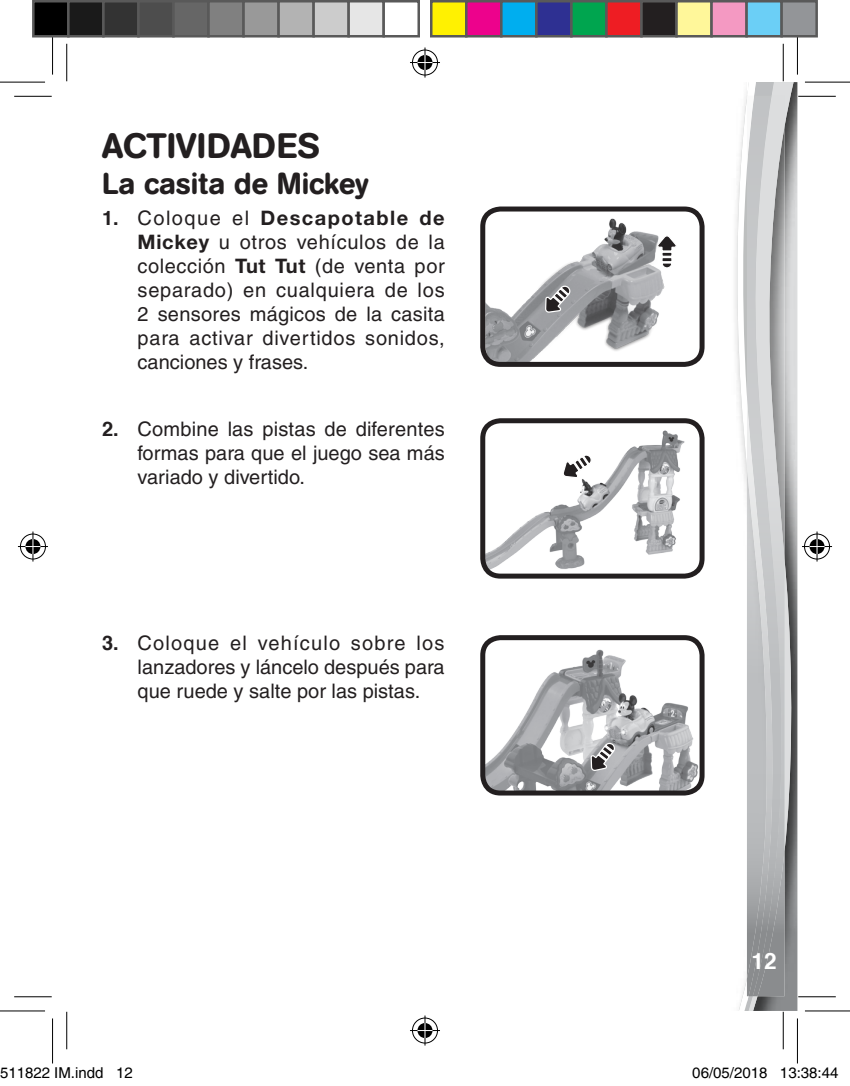
<style>
.page{position:relative;width:850px;height:1086px;background:#fff}
.page>*{position:absolute;margin:0;border:0;box-sizing:border-box;transform-origin:0 0}
.body_text1{font:500 35px "AG Book Rounded";color:#231f20}
.body_text1-2{font:500 30px "AG Book Rounded";color:#231f20}
.t1{font:700 22.5px "Helvetica";color:#fff}
.body_text1-3{font:500 20px/24px "Helvetica";color:#231f20;text-align:justify}
.t2{font:15px "Helvetica";color:#000}
.s1{font-weight:700}
.s2{font-family:"Helvetica Neue 75";font-weight:700}
</style>
<div class="page">
<img style="left:793px;top:82px;width:4px;height:928px">
<svg style="left:774px;top:82px;width:19px;height:928px;background:#a1a3a3"></svg>
<img style="left:782px;top:96px;width:2px;height:900px">
<img style="left:774px;top:96px;width:8px;height:900px">
<svg style="left:736px;top:82px;width:38px;height:928px"></svg>
<img style="left:746px;top:96px;width:28px;height:900px">
<img style="left:486px;top:425px;width:212px;height:151px">
<div style="left:480px;top:418px;width:224px;height:160px;border:5px solid #231f20;border-radius:18px"></div>
<svg style="left:561px;top:454px;width:30px;height:25px"></svg>
<img style="left:486px;top:641px;width:215px;height:152px">
<div style="left:480px;top:635px;width:224px;height:160px;border:5px solid #231f20;border-radius:18px"></div>
<svg style="left:589px;top:742px;width:25px;height:30px"></svg>
<img style="left:486px;top:212px;width:212px;height:149px">
<div style="left:480px;top:206px;width:224px;height:161px;border:5px solid #231f20;border-radius:18px"></div>
<svg style="left:656px;top:235px;width:21px;height:34px"></svg>
<svg style="left:544px;top:227px;width:26px;height:140px"></svg>
<hr style="left:14px;top:96px;width:38px;height:1px;background:#000">
<hr style="left:797px;top:96px;width:38px;height:1px;background:#000">
<hr style="left:14px;top:996px;width:38px;height:1px;background:#000">
<hr style="left:797px;top:996px;width:38px;height:1px;background:#000">
<hr style="left:66px;top:44px;width:1px;height:37px;background:#000">
<hr style="left:66px;top:1011px;width:1px;height:38px;background:#000">
<hr style="left:782px;top:44px;width:1px;height:37px;background:#000">
<hr style="left:782px;top:1011px;width:1px;height:38px;background:#000">
<hr style="left:0;top:82px;width:45px;height:1px;background:#000">
<hr style="left:804px;top:82px;width:45px;height:1px;background:#000">
<hr style="left:0;top:1010px;width:45px;height:1px;background:#000">
<hr style="left:804px;top:1010px;width:45px;height:1px;background:#000">
<hr style="left:52px;top:30px;width:1px;height:45px;background:#000">
<hr style="left:52px;top:1018px;width:1px;height:45px;background:#000">
<hr style="left:796px;top:30px;width:1px;height:45px;background:#000">
<hr style="left:796px;top:1018px;width:1px;height:45px;background:#000">
<div style="left:410px;top:48px;width:29px;height:29px;border:3px solid #fff;border-radius:50%"></div>
<hr style="left:410px;top:61px;width:30px;height:3px;background:#fff">
<hr style="left:423px;top:47px;width:3px;height:30px;background:#fff">
<div style="left:415px;top:53px;width:19px;height:19px;border:3px solid #fff;border-radius:50%"></div>
<div style="left:412px;top:50px;width:25px;height:25px;border:1px solid #000;border-radius:50%"></div>
<hr style="left:410px;top:62px;width:30px;height:1px;background:#000">
<hr style="left:424px;top:47px;width:1px;height:30px;background:#000">
<svg style="left:417px;top:55px;width:15px;height:15px"></svg>
<div style="left:410px;top:1016px;width:29px;height:28px;border:3px solid #fff;border-radius:50%"></div>
<hr style="left:410px;top:1028px;width:30px;height:4px;background:#fff">
<hr style="left:423px;top:1015px;width:3px;height:30px;background:#fff">
<div style="left:415px;top:1021px;width:19px;height:18px;border:3px solid #fff;border-radius:50%"></div>
<div style="left:412px;top:1017px;width:25px;height:26px;border:1px solid #000;border-radius:50%"></div>
<hr style="left:410px;top:1030px;width:30px;height:1px;background:#000">
<hr style="left:424px;top:1015px;width:1px;height:30px;background:#000">
<svg style="left:417px;top:1022px;width:15px;height:15px"></svg>
<div style="left:19px;top:532px;width:28px;height:28px;border:3px solid #fff;border-radius:50%"></div>
<hr style="left:18px;top:545px;width:30px;height:3px;background:#fff">
<hr style="left:31px;top:531px;width:3px;height:30px;background:#fff">
<div style="left:24px;top:537px;width:18px;height:18px;border:3px solid #fff;border-radius:50%"></div>
<div style="left:20px;top:533px;width:26px;height:26px;border:1px solid #000;border-radius:50%"></div>
<hr style="left:18px;top:546px;width:30px;height:1px;background:#000">
<hr style="left:32px;top:531px;width:1px;height:30px;background:#000">
<svg style="left:25px;top:539px;width:15px;height:15px"></svg>
<div style="left:802px;top:532px;width:28px;height:28px;border:3px solid #fff;border-radius:50%"></div>
<hr style="left:801px;top:545px;width:30px;height:3px;background:#fff">
<hr style="left:815px;top:531px;width:3px;height:30px;background:#fff">
<div style="left:807px;top:537px;width:18px;height:18px;border:3px solid #fff;border-radius:50%"></div>
<div style="left:803px;top:533px;width:26px;height:26px;border:1px solid #000;border-radius:50%"></div>
<hr style="left:801px;top:546px;width:30px;height:1px;background:#000">
<hr style="left:816px;top:531px;width:1px;height:30px;background:#000">
<svg style="left:809px;top:539px;width:15px;height:15px"></svg>
<div style="left:33px;top:1px;width:35px;height:35px;background:#000"></div>
<div style="left:32px;top:0;width:38px;height:37px;border:2px solid #595959"></div>
<div style="left:68px;top:1px;width:35px;height:35px;background:#1a1a1a"></div>
<div style="left:67px;top:0;width:38px;height:37px;border:2px solid #595959"></div>
<div style="left:103px;top:1px;width:35px;height:35px;background:#333"></div>
<div style="left:102px;top:0;width:38px;height:37px;border:2px solid #595959"></div>
<div style="left:138px;top:1px;width:35px;height:35px;background:#4d4d4d"></div>
<div style="left:137px;top:0;width:38px;height:37px;border:2px solid #595959"></div>
<div style="left:173px;top:1px;width:35px;height:35px;background:#666"></div>
<div style="left:172px;top:0;width:38px;height:37px;border:2px solid #595959"></div>
<div style="left:208px;top:1px;width:35px;height:35px;background:#808080"></div>
<div style="left:207px;top:0;width:38px;height:37px;border:2px solid #595959"></div>
<div style="left:243px;top:1px;width:35px;height:35px;background:#999"></div>
<div style="left:242px;top:0;width:38px;height:37px;border:2px solid #595959"></div>
<div style="left:278px;top:1px;width:35px;height:35px;background:#b3b3b3"></div>
<div style="left:277px;top:0;width:38px;height:37px;border:2px solid #595959"></div>
<div style="left:313px;top:1px;width:35px;height:35px;background:#ccc"></div>
<div style="left:312px;top:0;width:38px;height:37px;border:2px solid #595959"></div>
<div style="left:348px;top:1px;width:35px;height:35px;background:#e6e6e6"></div>
<div style="left:347px;top:0;width:38px;height:37px;border:2px solid #595959"></div>
<div style="left:382px;top:0;width:38px;height:37px;border:2px solid #595959"></div>
<div style="left:431px;top:1px;width:35px;height:35px;background:#fff101"></div>
<div style="left:430px;top:0;width:37px;height:37px;border:2px solid #595959"></div>
<div style="left:466px;top:1px;width:35px;height:35px;background:#ed028c"></div>
<div style="left:465px;top:0;width:37px;height:37px;border:2px solid #595959"></div>
<div style="left:501px;top:1px;width:35px;height:35px;background:#00aeef"></div>
<div style="left:500px;top:0;width:37px;height:37px;border:2px solid #595959"></div>
<div style="left:536px;top:1px;width:35px;height:35px;background:#2e3092"></div>
<div style="left:535px;top:0;width:37px;height:37px;border:2px solid #595959"></div>
<div style="left:571px;top:1px;width:35px;height:35px;background:#00a54f"></div>
<div style="left:570px;top:0;width:37px;height:37px;border:2px solid #595959"></div>
<div style="left:606px;top:1px;width:35px;height:35px;background:#ee1d23"></div>
<div style="left:605px;top:0;width:37px;height:37px;border:2px solid #595959"></div>
<div style="left:641px;top:1px;width:35px;height:35px;background:#231f20"></div>
<div style="left:640px;top:0;width:37px;height:37px;border:2px solid #595959"></div>
<div style="left:676px;top:1px;width:35px;height:35px;background:#fff79a"></div>
<div style="left:675px;top:0;width:37px;height:37px;border:2px solid #595959"></div>
<div style="left:711px;top:1px;width:35px;height:35px;background:#f499c2"></div>
<div style="left:710px;top:0;width:37px;height:37px;border:2px solid #595959"></div>
<div style="left:746px;top:1px;width:35px;height:35px;background:#6bcff6"></div>
<div style="left:745px;top:0;width:37px;height:37px;border:2px solid #595959"></div>
<div style="left:781px;top:1px;width:35px;height:35px;background:#939598"></div>
<div style="left:780px;top:0;width:37px;height:37px;border:2px solid #595959"></div>
<p class="body_text1" style="left:102px;top:125px;width:219px">ACTIVIDADES</p>
<p class="body_text1-2" style="left:102px;top:166px;width:268px">La casita de Mickey</p>
<p class="body_text1-3" style="left:137px;top:206px;width:308px;text-indent:-35px"><span class="s1">1.</span> Coloque el <span class="s2">Descapotable de Mickey</span> u otros vehículos de la colección <span class="s2">Tut Tut</span> (de venta por separado) en cualquiera de los 2 sensores mágicos de la casita para activar divertidos sonidos, canciones y frases.</p>
<p class="body_text1-3" style="left:137px;top:416px;width:308px;text-indent:-35px"><span class="s1">2.</span> Combine las pistas de diferentes formas para que el juego sea más variado y divertido.</p>
<p class="body_text1-3" style="left:137px;top:630px;width:308px;text-indent:-35px"><span class="s1">3.</span> Coloque el vehículo sobre los lanzadores y láncelo después para que ruede y salte por las pistas.</p>
<p class="t1" style="left:751px;top:943px;width:27px">12</p>
<p class="t2" style="left:0;top:1064px;width:134px">511822 IM.indd 12</p>
<p class="t2" style="left:692px;top:1064px;width:147px">06/05/2018 13:38:44</p>
</div>
